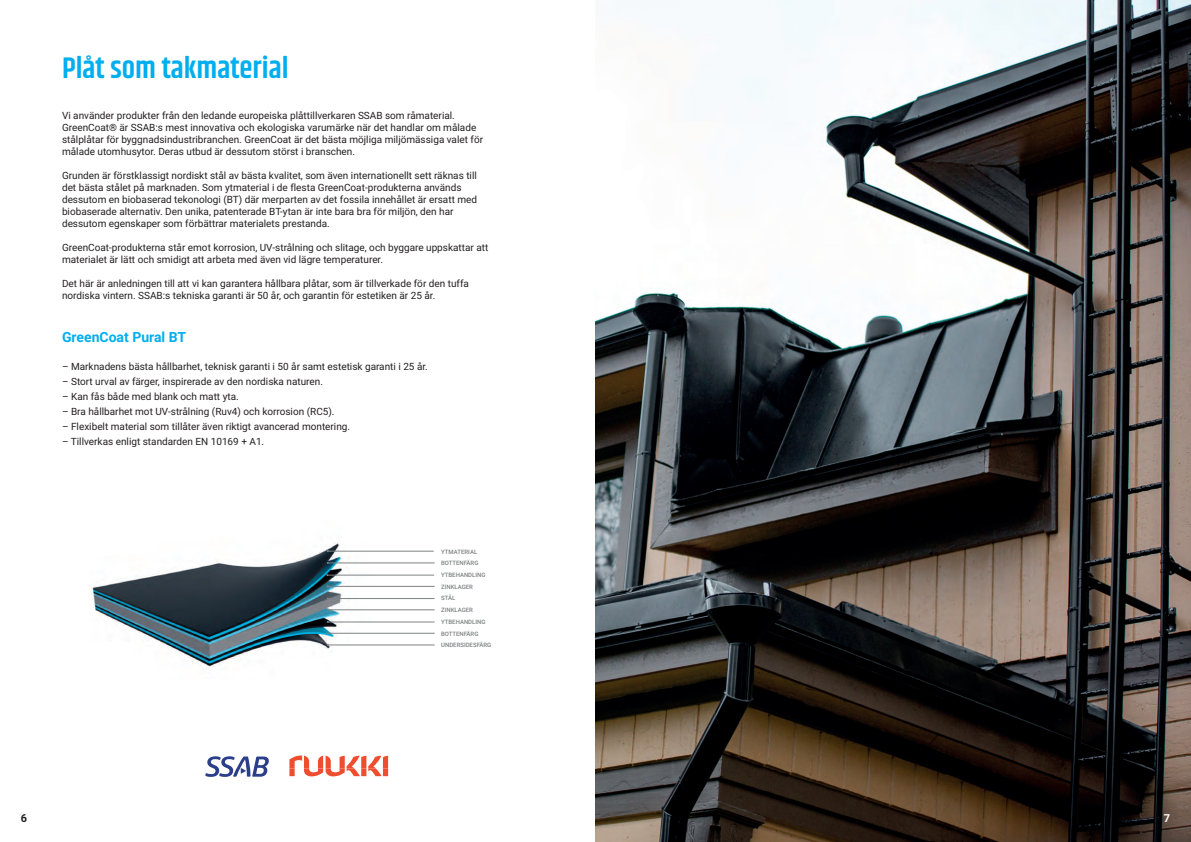
<style>
.page{position:relative;width:1191px;height:842px;background:#fff}
.page>*{position:absolute;margin:0;border:0;box-sizing:border-box;transform-origin:0 0}
.t1{font:600 30px "Khand";color:#00aeef}
.t2{font:700 14px "Roboto";color:#00aeef}
.t3{font:700 11px "Roboto";color:#231f20}
.t4{font:700 11px "Roboto";color:#fff}
.t5{font:10px/12px "Roboto";color:#231f20}
.t6{font:500 6px/11.7px "Roboto";color:#7e8182}
</style>
<div class="page">
<img style="left:90px;top:542px;width:292px;height:127px">
<hr style="left:328px;top:551px;width:106px;height:1px;background:#7e8182">
<hr style="left:328px;top:563px;width:106px;height:1px;background:#7e8182">
<hr style="left:327px;top:575px;width:107px;height:1px;background:#7e8182">
<hr style="left:328px;top:586px;width:106px;height:1px;background:#7e8182">
<hr style="left:328px;top:598px;width:106px;height:1px;background:#7e8182">
<hr style="left:328px;top:609px;width:106px;height:1px;background:#7e8182">
<hr style="left:328px;top:622px;width:106px;height:1px;background:#7e8182">
<hr style="left:328px;top:633px;width:106px;height:1px;background:#7e8182">
<hr style="left:328px;top:645px;width:106px;height:1px;background:#7e8182">
<svg style="left:289px;top:755px;width:99px;height:21px"></svg>
<svg style="left:205px;top:756px;width:64px;height:21px"></svg>
<img style="left:595px;top:0;width:596px;height:842px">
<h1 class="t1" style="left:62px;top:48px;width:228px">Plåt som takmaterial</h1>
<p class="t5" style="left:62px;top:109px;width:422px">Vi använder produkter från den ledande europeiska plåttillverkaren SSAB som råmaterial.<br>GreenCoat® är SSAB:s mest innovativa och ekologiska varumärke när det handlar om målade stålplåtar för byggnadsindustribranchen. GreenCoat är det bästa möjliga miljömässiga valet för målade utomhusytor. Deras utbud är dessutom störst i branschen.</p>
<p class="t5" style="left:62px;top:169px;width:416px">Grunden är förstklassigt nordiskt stål av bästa kvalitet, som även internationellt sett räknas till det bästa stålet på marknaden. Som ytmaterial i de flesta GreenCoat-produkterna används dessutom en biobaserad tekonologi (BT) där merparten av det fossila innehållet är ersatt med biobaserade alternativ. Den unika, patenterade BT-ytan är inte bara bra för miljön, den har dessutom egenskaper som förbättrar materialets prestanda.</p>
<p class="t5" style="left:62px;top:241px;width:428px">GreenCoat-produkterna står emot korrosion, UV-strålning och slitage, och byggare uppskattar att materialet är lätt och smidigt att arbeta med även vid lägre temperaturer.</p>
<p class="t5" style="left:62px;top:277px;width:408px">Det här är anledningen till att vi kan garantera hållbara plåtar, som är tillverkade för den tuffa nordiska vintern. SSAB:s tekniska garanti är 50 år, och garantin för estetiken är 25 år.</p>
<h2 class="t2" style="left:62px;top:327px;width:126px">GreenCoat Pural BT</h2>
<p class="t5" style="left:62px;top:360px;width:367px">– Marknadens bästa hållbarhet, teknisk garanti i 50 år samt estetisk garanti i 25 år.</p>
<p class="t5" style="left:62px;top:375px;width:262px">– Stort urval av färger, inspirerade av den nordiska naturen.</p>
<p class="t5" style="left:62px;top:390px;width:178px">– Kan fås både med blank och matt yta.</p>
<p class="t5" style="left:62px;top:405px;width:274px">– Bra hållbarhet mot UV-strålning (Ruv4) och korrosion (RC5).</p>
<p class="t5" style="left:62px;top:420px;width:290px">– Flexibelt material som tillåter även riktigt avancerad montering.</p>
<p class="t5" style="left:62px;top:435px;width:204px">– Tillverkas enligt standarden EN 10169 + A1.</p>
<p class="t6" style="left:441px;top:545px;width:52px">YTMATERIAL<br>BOTTENFÄRG<br>YTBEHANDLING<br>ZINKLAGER<br>STÅL<br>ZINKLAGER<br>YTBEHANDLING<br>BOTTENFÄRG<br>UNDERSIDESFÄRG</p>
<p class="t3" style="left:21px;top:810px;width:8px">6</p>
<p class="t4" style="left:1163px;top:810px;width:8px">7</p>
</div>
